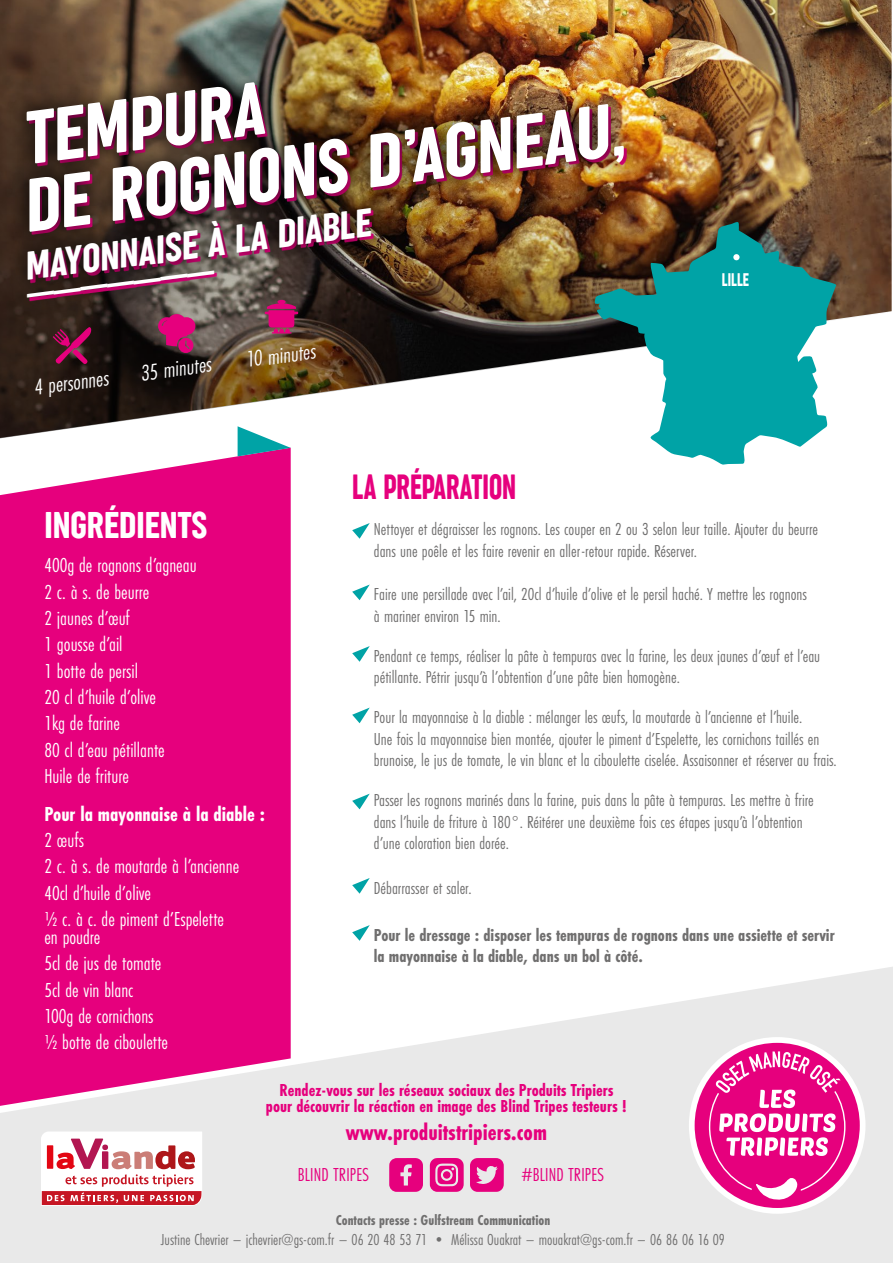
<style>
.page{position:relative;width:893px;height:1263px;background:#fff}
.page>*{position:absolute;margin:0;border:0;box-sizing:border-box;transform-origin:0 0}
.t1{font:77.55px/65.7px "Sugo Pro Classic Trial";color:#fff}
.t2{font:41.4px "Sugo Pro Classic Trial";color:#fff}
.t3{font:38.7px "Sugo Pro Classic Trial";color:#fff}
.t4{font:37.65px "Sugo Pro Classic Trial";color:#fff}
.t5{font:36.45px "Sugo Pro Classic Trial";color:#e6007d;scale:.83 1}
.t6{font:700 24px "Futura PT Cond";color:#e6007d}
.t7{font:23.25px "Futura PT Cond";color:#fff}
.t8{font:21px/26.4px "Futura PT Cond";color:#fff}
.t9{font:700 21px "Futura PT Cond";color:#fff}
.t10{font:19.5px "Futura PT Cond";letter-spacing:.01em;color:#e6007d}
.t11{font:19.05px "Sugo Pro Classic Trial";color:#fff;scale:.83 1}
.t12{font:18px/21.6px "Futura PT Cond";color:#706f6f}
.t13{font:700 18px/21.6px "Futura PT Cond";color:#706f6f}
.t14{font:700 18px/16.2px "Futura PT Cond";color:#e6007d;text-align:center}
.t15{font:16.5px "Futura PT Cond";color:#706f6f}
.t16{font:700 15px "Futura PT Cond";color:#706f6f}
</style>
<div class="page">
<img style="left:0;top:0;width:888px;height:439px">
<div style="left:0;top:448px;width:291px;height:518px;background:#e6007d"></div>
<svg style="left:238px;top:426px;width:53px;height:30px"></svg>
<svg style="left:352px;top:523px;width:18px;height:16px"></svg>
<svg style="left:352px;top:584px;width:18px;height:16px"></svg>
<svg style="left:352px;top:646px;width:18px;height:16px"></svg>
<svg style="left:352px;top:707px;width:18px;height:16px"></svg>
<svg style="left:352px;top:794px;width:18px;height:15px"></svg>
<svg style="left:352px;top:878px;width:18px;height:16px"></svg>
<svg style="left:352px;top:925px;width:18px;height:16px"></svg>
<svg style="left:53px;top:327px;width:38px;height:37px"></svg>
<svg style="left:265px;top:321px;width:33px;height:12px"></svg>
<svg style="left:158px;top:321px;width:37px;height:32px"></svg>
<img style="left:8px;top:12px;width:634px;height:309px">
<svg style="left:594px;top:221px;width:243px;height:244px;fill:#00a3a6"></svg>
<svg style="left:733px;top:254px;width:6px;height:6px"></svg>
<svg style="left:0;top:966px;width:893px;height:297px;background:#ebc8db"></svg>
<svg style="left:690px;top:1038px;width:174px;height:174px"></svg>
<svg style="left:389px;top:1158px;width:34px;height:34px"></svg>
<svg style="left:470px;top:1158px;width:34px;height:34px"></svg>
<svg style="left:430px;top:1158px;width:34px;height:34px"></svg>
<div style="left:443px;top:1171px;width:7px;height:8px;background:#e6007d;border-radius:50%"></div>
<svg style="left:41px;top:1131px;width:161px;height:75px"></svg>
<h1 class="t1" style="left:11px;top:107px;width:607px;rotate:-7deg">TEMPURA<br>DE ROGNONS D’AGNEAU,</h1>
<h2 class="t2" style="left:22px;top:242px;width:350px;rotate:-7deg">MAYONNAISE À LA DIABLE</h2>
<h3 class="t4" style="left:22px;top:275px;width:192px;rotate:-7deg">———————</h3>
<p class="t7" style="left:32px;top:373px;width:77px;rotate:-7deg">4 personnes</p>
<p class="t7" style="left:139px;top:359px;width:73px;rotate:-7deg">35 minutes</p>
<p class="t7" style="left:244px;top:346px;width:72px;rotate:-7deg">10 minutes</p>
<h3 class="t5" style="left:352px;top:466px;width:199px">LA PRÉPARATION</h3>
<p class="t11" style="left:722px;top:269px;width:34px">LILLE</p>
<h3 class="t3" style="left:44px;top:503px;width:165px">INGRÉDIENTS</h3>
<p class="t8" style="left:44px;top:552px;width:154px">400g de rognons d’agneau<br>2 c. à s. de beurre<br>2 jaunes d’œuf<br>1 gousse d’ail<br>1 botte de persil<br>20 cl d’huile d’olive<br>1kg de farine<br>80 cl d’eau pétillante<br>Huile de friture</p>
<p class="t9" style="left:44px;top:802px;width:222px">Pour la mayonnaise à la diable :</p>
<p class="t8" style="left:44px;top:827px;width:197px">2 œufs<br>2 c. à s. de moutarde à l’ancienne<br>40cl d’huile d’olive<br>½ c. à c. de piment d’Espelette</p>
<p class="t8" style="left:44px;top:924px;width:125px">en poudre<br>5cl de jus de tomate<br>5cl de vin blanc<br>100g de cornichons ½ botte de ciboulette</p>
<p class="t12" style="left:374px;top:519px;width:446px">Nettoyer et dégraisser les rognons. Les couper en 2 ou 3 selon leur taille. Ajouter du beurre dans une poêle et les faire revenir en aller-retour rapide. Réserver.</p>
<p class="t12" style="left:374px;top:583px;width:434px">Faire une persillade avec l’ail, 20cl d’huile d’olive et le persil haché. Y mettre les rognons à mariner environ 15 min.</p>
<p class="t12" style="left:374px;top:645px;width:448px">Pendant ce temps, réaliser la pâte à tempuras avec la farine, les deux jaunes d’œuf et l’eau pétillante. Pétrir jusqu’à l’obtention d’une pâte bien homogène.</p>
<p class="t12" style="left:374px;top:706px;width:464px">Pour la mayonnaise à la diable : mélanger les œufs, la moutarde à l’ancienne et l’huile.<br>Une fois la mayonnaise bien montée, ajouter le piment d’Espelette, les cornichons taillés en brunoise, le jus de tomate, le vin blanc et la ciboulette ciselée. Assaisonner et réserver au frais.</p>
<p class="t12" style="left:374px;top:789px;width:441px">Passer les rognons marinés dans la farine, puis dans la pâte à tempuras. Les mettre à frire dans l’huile de friture à 180°. Réitérer une deuxième fois ces étapes jusqu’à l’obtention d’une coloration bien dorée.</p>
<p class="t12" style="left:374px;top:877px;width:99px">Débarrasser et saler.</p>
<p class="t13" style="left:374px;top:924px;width:462px">Pour le dressage : disposer les tempuras de rognons dans une assiette et servir la mayonnaise à la diable, dans un bol à côté.</p>
<p class="t14" style="left:266px;top:1082px;width:363px">Rendez-vous sur les réseaux sociaux des Produits Tripiers pour découvrir la réaction en image des Blind Tripes testeurs !</p>
<h3 class="t6" style="left:346px;top:1118px;width:203px">www.produitstripiers.com</h3>
<p class="t10" style="left:298px;top:1163px;width:73px">BLIND TRIPES</p>
<p class="t10" style="left:521px;top:1163px;width:84px">#BLIND TRIPES</p>
<p class="t16" style="left:336px;top:1211px;width:216px">Contacts presse : Gulfstream Communication</p>
<p class="t15" style="left:161px;top:1230px;width:566px">Justine Chevrier – jchevrier@gs-com.fr – 06 20 48 53 71 • Mélissa Ouakrat – mouakrat@gs-com.fr – 06 86 06 16 09</p>
</div>
